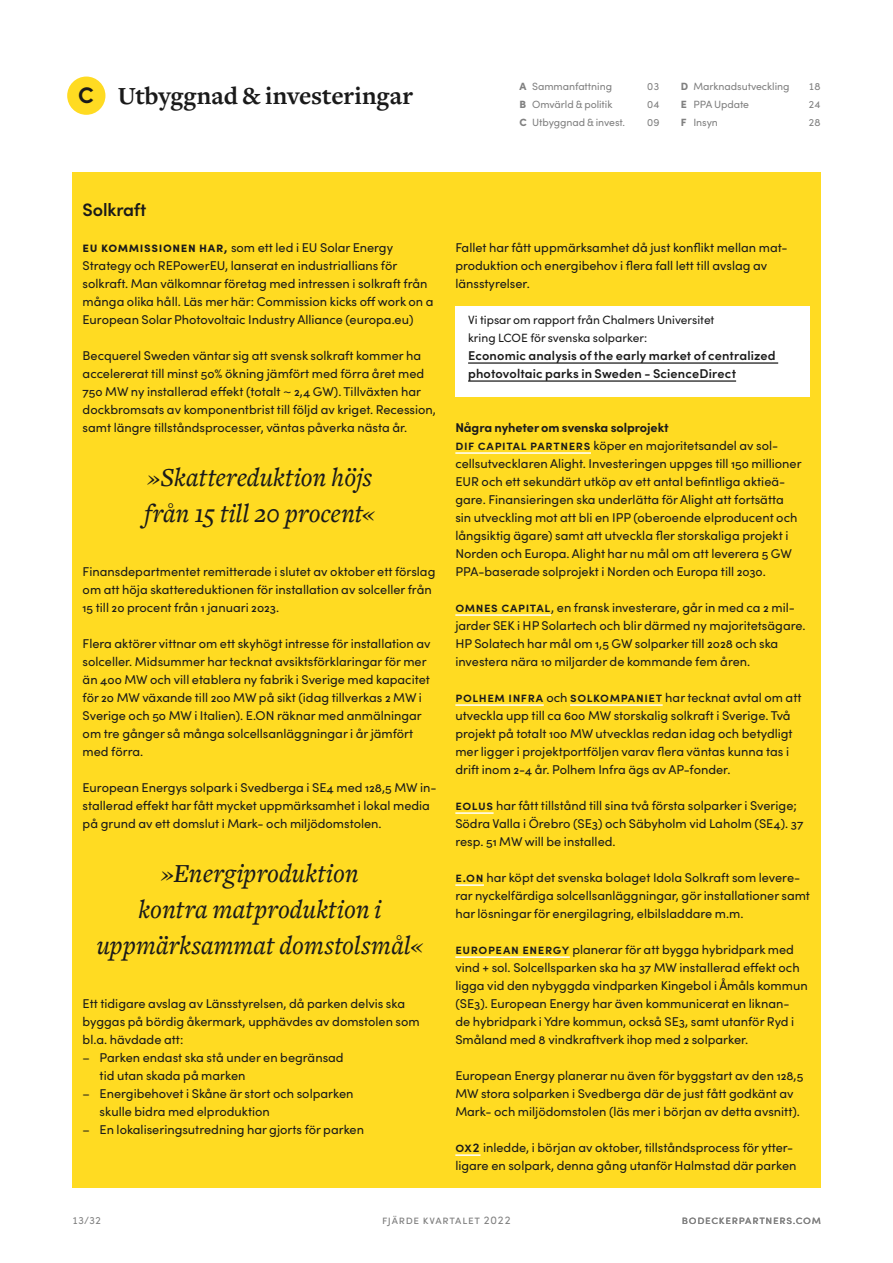
<style>
.page{position:relative;width:893px;height:1263px;background:#fff}
.page>*{position:absolute;margin:0;border:0;box-sizing:border-box;transform-origin:0 0}
.t1{font:italic 500 27px/36px "Freight Text Pro";color:#1a1a1a}
.t2{font:700 25.5px "Freight Text Pro";color:#1a1a1a}
.t3{font:700 22.5px "Sofia Pro";color:#1a1a1a}
.t4{font:600 18px "Sofia Pro";color:#1a1a1a}
.t5{font:12.75px/18px "Sofia Pro";color:#1a1a1a}
.t6{font:600 12.75px/18px "Sofia Pro";letter-spacing:.01em;color:#1a1a1a}
.t7{font:12px/18px "Sofia Pro";letter-spacing:-.005em;color:#1a1a1a}
.t8{font:11.25px "Sofia Pro";letter-spacing:.06em;color:#808080}
.t9{font:10.5px "Sofia Pro";letter-spacing:-.005em;color:#808080}
.s1{font-weight:900}
.s2{font-weight:700}
.s3{font-weight:600}
</style>
<div class="page">
<div style="left:67px;top:77px;width:38px;height:38px;background:#ffdb22;border-radius:50%"></div>
<div style="left:72px;top:173px;width:749px;height:1015px;background:#ffdb22"></div>
<div style="left:455px;top:306px;width:355px;height:90px;background:#fff"></div>
<hr style="left:468px;top:362px;width:310px;height:2px;background:#000">
<hr style="left:468px;top:380px;width:268px;height:2px;background:#000">
<hr style="left:455px;top:452px;width:136px;height:2px;background:#fff">
<hr style="left:455px;top:614px;width:96px;height:2px;background:#fff">
<hr style="left:455px;top:704px;width:89px;height:2px;background:#fff">
<hr style="left:570px;top:704px;width:93px;height:2px;background:#fff">
<hr style="left:455px;top:812px;width:39px;height:2px;background:#fff">
<hr style="left:455px;top:884px;width:29px;height:2px;background:#fff">
<hr style="left:455px;top:956px;width:115px;height:2px;background:#fff">
<hr style="left:455px;top:1154px;width:25px;height:2px;background:#fff">
<h3 class="t3" style="left:78px;top:78px;width:17px">C</h3>
<h2 class="t2" style="left:118px;top:79px;width:297px">Utbyggnad &amp; investeringar</h2>
<p class="t9" style="left:519px;top:79px;width:94px"><span class="s1">A</span> Sammanfattning</p>
<p class="t9" style="left:647px;top:79px;width:14px">03</p>
<p class="t9" style="left:519px;top:97px;width:95px"><span class="s1">B</span> Omvärld &amp; politik</p>
<p class="t9" style="left:647px;top:97px;width:14px">04</p>
<p class="t9" style="left:519px;top:115px;width:107px"><span class="s1">C</span> Utbyggnad &amp; invest.</p>
<p class="t9" style="left:647px;top:115px;width:14px">09</p>
<p class="t9" style="left:681px;top:79px;width:110px"><span class="s1">D</span> Marknadsutveckling</p>
<p class="t9" style="left:809px;top:79px;width:14px">18</p>
<p class="t9" style="left:681px;top:97px;width:70px"><span class="s1">E</span> PPA Update</p>
<p class="t9" style="left:809px;top:97px;width:14px">24</p>
<p class="t9" style="left:681px;top:115px;width:39px"><span class="s1">F</span> Insyn</p>
<p class="t9" style="left:809px;top:115px;width:14px">28</p>
<h3 class="t4" style="left:83px;top:196px;width:65px">Solkraft</h3>
<p class="t5" style="left:83px;top:238px;width:352px"><span class="s2">EU kommissionen har,</span> som ett led i EU Solar Energy Strategy och REPowerEU, lanserat en industriallians för solkraft. Man välkomnar företag med intressen i solkraft från många olika håll. Läs mer här: Commission kicks off work on a European Solar Photovoltaic Industry Alliance (europa.eu)</p>
<p class="t5" style="left:83px;top:346px;width:355px">Becquerel Sweden väntar sig att svensk solkraft kommer ha accelererat till minst 50% ökning jämfört med förra året med 750 MW ny installerad effekt (totalt ~ 2,4 GW). Tillväxten har dockbromsats av komponentbrist till följd av kriget. Recession, samt längre tillståndsprocesser, väntas påverka nästa år.</p>
<h1 class="t1" style="left:145px;top:458px;width:232px">»Skattereduktion höjs från 15 till 20 procent«</h1>
<p class="t5" style="left:83px;top:562px;width:354px">Finansdepartmentet remitterade i slutet av oktober ett förslag om att höja skattereduktionen för installation av solceller från<br>15 till 20 procent från 1 januari 2023.</p>
<p class="t5" style="left:83px;top:634px;width:350px">Flera aktörer vittnar om ett skyhögt intresse för installation av solceller. Midsummer har tecknat avsiktsförklaringar för mer än 400 MW och vill etablera ny fabrik i Sverige med kapacitet för 20 MW växande till 200 MW på sikt (idag tillverkas 2 MW i Sverige och 50 MW i Italien). E.ON räknar med anmälningar om tre gånger så många solcellsanläggningar i år jämfört med förra.</p>
<p class="t5" style="left:83px;top:778px;width:355px">European Energys solpark i Svedberga i SE4 med 128,5 MW in&shy;stallerad effekt har fått mycket uppmärksamhet i lokal media på grund av ett domslut i Mark- och miljödomstolen.</p>
<h1 class="t1" style="left:96px;top:854px;width:329px;text-align:center">»Energiproduktion<br>kontra matproduktion i uppmärksammat domstolsmål«</h1>
<p class="t5" style="left:83px;top:994px;width:339px">Ett tidigare avslag av Länsstyrelsen, då parken delvis ska byggas på bördig åkermark, upphävdes av domstolen som bl.a. hävdade att:</p>
<p class="t5" style="left:100px;top:1048px;width:246px;text-indent:-17px">– Parken endast ska stå under en begränsad tid utan skada på marken</p>
<p class="t5" style="left:100px;top:1084px;width:255px;text-indent:-17px">– Energibehovet i Skåne är stort och solparken skulle bidra med elproduktion</p>
<p class="t5" style="left:83px;top:1120px;width:283px">– En lokaliseringsutredning har gjorts för parken</p>
<p class="t5" style="left:455px;top:238px;width:334px">Fallet har fått uppmärksamhet då just konflikt mellan mat&shy;produktion och energibehov i flera fall lett till avslag av länsstyrelser.</p>
<p class="t7" style="left:468px;top:310px;width:248px">Vi tipsar om rapport från Chalmers Universitet kring LCOE för svenska solparker:</p>
<p class="t6" style="left:468px;top:346px;width:309px">Economic analysis of the early market of centralized photovoltaic parks in Sweden - ScienceDirect</p>
<p class="t5" style="left:455px;top:418px;width:348px"><span class="s2">Några nyheter om svenska solprojekt<br></span><span class="s3">DIF Capital Partners</span> köper en majoritetsandel av sol&shy;cellsutvecklaren Alight. Investeringen uppges till 150 millioner EUR och ett sekundärt utköp av ett antal befintliga aktieä&shy;gare. Finansieringen ska underlätta för Alight att fortsätta sin utveckling mot att bli en IPP (oberoende elproducent och långsiktig ägare) samt att utveckla fler storskaliga projekt i Norden och Europa. Alight har nu mål om att leverera 5 GW PPA-baserade solprojekt i Norden och Europa till 2030.</p>
<p class="t5" style="left:455px;top:598px;width:352px"><span class="s3">Omnes Capital</span>, en fransk investerare, går in med ca 2 mil&shy;jarder SEK i HP Solartech och blir därmed ny majoritetsägare.<br>HP Solatech har mål om 1,5 GW solparker till 2028 och ska investera nära 10 miljarder de kommande fem åren.</p>
<p class="t5" style="left:455px;top:688px;width:348px"><span class="s3">Polhem Infra</span> och <span class="s3">Solkompaniet</span> har tecknat avtal om att utveckla upp till ca 600 MW storskalig solkraft i Sverige. Två projekt på totalt 100 MW utvecklas redan idag och betydligt mer ligger i projektportföljen varav flera väntas kunna tas i drift inom 2-4 år. Polhem Infra ägs av AP-fonder.</p>
<p class="t5" style="left:455px;top:796px;width:349px"><span class="s3">Eolus</span> har fått tillstånd till sina två första solparker i Sverige;<br>Södra Valla i Örebro (SE3) och Säbyholm vid Laholm (SE4). 37 resp. 51 MW will be installed.</p>
<p class="t5" style="left:455px;top:868px;width:356px"><span class="s3">E.ON</span> har köpt det svenska bolaget Idola Solkraft som levere&shy;rar nyckelfärdiga solcellsanläggningar, gör installationer samt har lösningar för energilagring, elbilsladdare m.m.</p>
<p class="t5" style="left:455px;top:940px;width:354px"><span class="s3">European Energy</span> planerar för att bygga hybridpark med vind + sol. Solcellsparken ska ha 37 MW installerad effekt och ligga vid den nybyggda vindparken Kingebol i Åmåls kommun (SE3). European Energy har även kommunicerat en liknan-<br>de hybridpark i Ydre kommun, också SE3, samt utanför Ryd i Småland med 8 vindkraftverk ihop med 2 solparker.</p>
<p class="t5" style="left:455px;top:1066px;width:349px">European Energy planerar nu även för byggstart av den 128,5<br>MW stora solparken i Svedberga där de just fått godkänt av<br>Mark- och miljödomstolen (läs mer i början av detta avsnitt).</p>
<p class="t5" style="left:455px;top:1138px;width:343px"><span class="s3">OX2</span> inledde, i början av oktober, tillståndsprocess för ytter&shy;ligare en solpark, denna gång utanför Halmstad där parken</p>
<p class="t9" style="left:72px;top:1213px;width:31px">13/32</p>
<p class="t8" style="left:382px;top:1212px;width:130px">fjärde KVARTALET 2022</p>
<p class="t8" style="left:682px;top:1212px;width:141px">bodeckerpartners.com</p>
</div>
